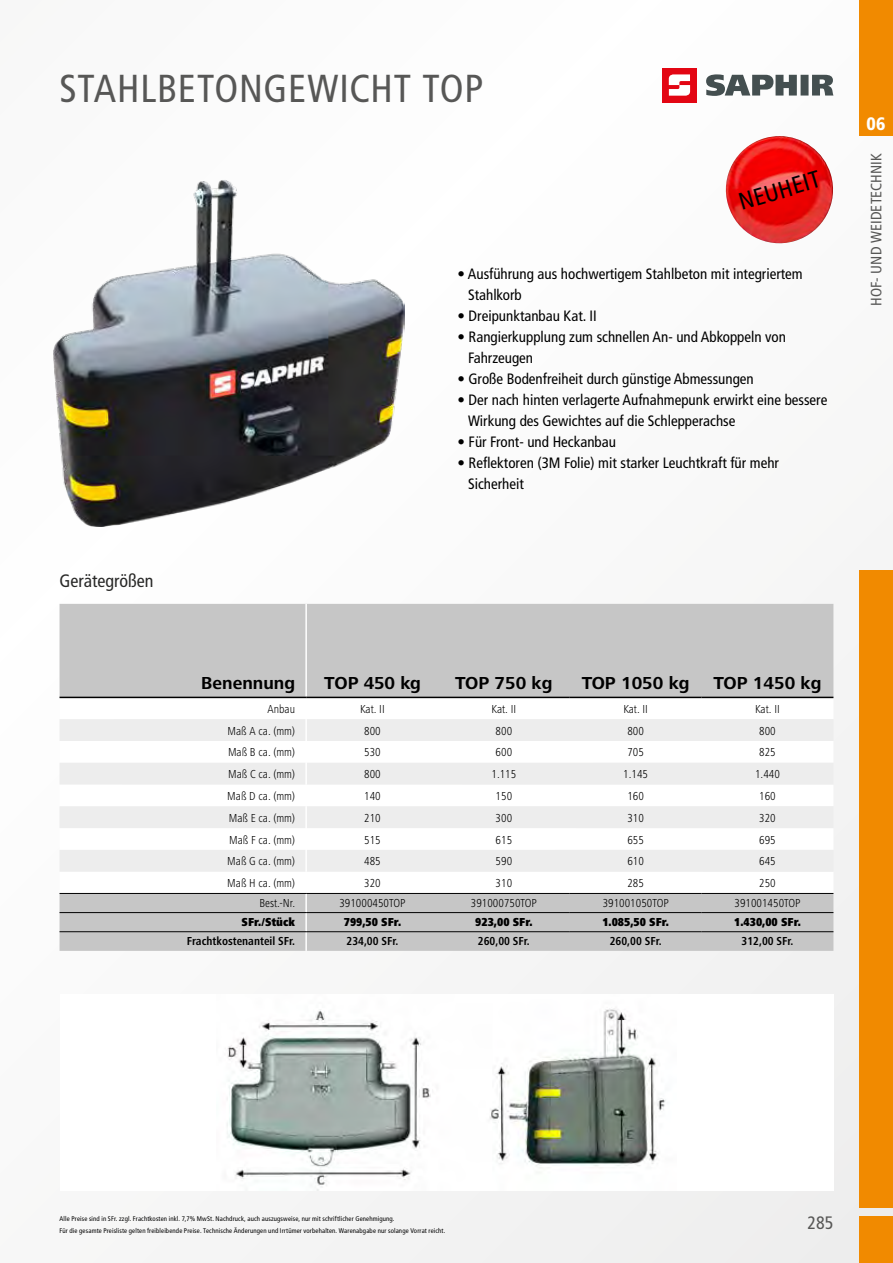
<style>
.page{position:relative;width:893px;height:1263px;background:#fbfbfb}
.page>*{position:absolute;margin:0;border:0;box-sizing:border-box;transform-origin:0 0}
.t1{font:condensed 39px "Frutiger LTCE";letter-spacing:.02em;color:#575756}
.t2{font:condensed 24px "Frutiger LTCE";color:#000}
.t3{font:700 18px "Frutiger Next LTCE";color:#000}
.t4{font:condensed 18px "Frutiger LTCE";color:#282827}
.t5{font:condensed 18px "Frutiger LTCE";color:#575756}
.t6{font:900 condensed 18px "Frutiger LTCE";color:#fff}
.t7{font:condensed 15px/21px "Frutiger LTCE";color:#000}
.t8{font:condensed 15px "Frutiger LTCE";letter-spacing:.01em;color:#575756}
.t9{font:300 condensed 12px "Frutiger Next LTCE";color:#000}
.t10{font:700 condensed 12px "Frutiger Next LTCE";color:#000}
.t11{font:900 condensed 12px "Frutiger Next LTCE";color:#000}
.t12{font:condensed 6.75px/12px "Frutiger LTCE";letter-spacing:.02em;color:#000}
</style>
<div class="page">
<div style="left:859px;top:570px;width:34px;height:638px;background:#f18a00"></div>
<div style="left:859px;top:1216px;width:34px;height:47px;background:#f18a00"></div>
<div style="left:859px;top:0;width:34px;height:136px;background:#f18a00"></div>
<svg style="left:706px;top:74px;width:127px;height:22px"></svg>
<div style="left:662px;top:68px;width:35px;height:34px;background:#e30613"></div>
<svg style="left:669px;top:74px;width:21px;height:22px"></svg>
<img style="left:53px;top:180px;width:352px;height:346px">
<div style="left:60px;top:604px;width:773px;height:93px;background:#c6c6c6"></div>
<svg style="left:60px;top:698px;width:773px;height:1px"></svg>
<div style="left:60px;top:719px;width:773px;height:22px;background:#ededed"></div>
<svg style="left:60px;top:763px;width:773px;height:109px;fill:#ededed"></svg>
<hr style="left:305px;top:604px;width:2px;height:93px;background:#fff">
<hr style="left:305px;top:698px;width:2px;height:21px;background:#fff">
<hr style="left:305px;top:719px;width:2px;height:22px;background:#fff">
<hr style="left:305px;top:741px;width:2px;height:22px;background:#fff">
<hr style="left:305px;top:763px;width:2px;height:21px;background:#fff">
<hr style="left:305px;top:784px;width:2px;height:22px;background:#fff">
<hr style="left:305px;top:806px;width:2px;height:22px;background:#fff">
<hr style="left:305px;top:828px;width:2px;height:22px;background:#fff">
<hr style="left:305px;top:850px;width:2px;height:22px;background:#fff">
<hr style="left:305px;top:872px;width:2px;height:21px;background:#fff">
<div style="left:60px;top:894px;width:773px;height:57px;background:#c6c6c6"></div>
<hr style="left:60px;top:893px;width:246px;height:1px;background:#000">
<hr style="left:306px;top:893px;width:132px;height:1px;background:#000">
<hr style="left:438px;top:893px;width:132px;height:1px;background:#000">
<hr style="left:570px;top:893px;width:132px;height:1px;background:#000">
<hr style="left:702px;top:893px;width:131px;height:1px;background:#000">
<hr style="left:60px;top:697px;width:246px;height:1px;background:#000">
<hr style="left:306px;top:697px;width:132px;height:1px;background:#000">
<hr style="left:438px;top:697px;width:132px;height:1px;background:#000">
<hr style="left:570px;top:697px;width:132px;height:1px;background:#000">
<hr style="left:702px;top:697px;width:131px;height:1px;background:#000">
<hr style="left:60px;top:912px;width:246px;height:1px;background:#000">
<hr style="left:306px;top:912px;width:132px;height:1px;background:#000">
<hr style="left:438px;top:912px;width:132px;height:1px;background:#000">
<hr style="left:570px;top:912px;width:132px;height:1px;background:#000">
<hr style="left:702px;top:912px;width:131px;height:1px;background:#000">
<hr style="left:60px;top:931px;width:246px;height:1px;background:#000">
<hr style="left:306px;top:931px;width:132px;height:1px;background:#000">
<hr style="left:438px;top:931px;width:132px;height:1px;background:#000">
<hr style="left:570px;top:931px;width:132px;height:1px;background:#000">
<hr style="left:702px;top:931px;width:131px;height:1px;background:#000">
<img style="left:725px;top:136px;width:108px;height:108px">
<div style="left:60px;top:995px;width:773px;height:196px;background:#fff"></div>
<img style="left:227px;top:1008px;width:439px;height:183px">
<h1 class="t1" style="left:60px;top:66px;width:425px">STAHLBETONGEWICHT TOP</h1>
<h2 class="t2" style="left:736px;top:188px;width:85px;rotate:-16deg">NEUHEIT</h2>
<p class="t4" style="left:60px;top:570px;width:95px">Gerätegrößen</p>
<p class="t7" style="left:468px;top:264px;width:336px;text-indent:-10px">• Ausführung aus hochwertigem Stahlbeton mit integriertem<br>Stahlkorb</p>
<p class="t7" style="left:458px;top:306px;width:141px">• Dreipunktanbau Kat. II</p>
<p class="t7" style="left:468px;top:327px;width:320px;text-indent:-10px">• Rangierkupplung zum schnellen An- und Abkoppeln von<br>Fahrzeugen</p>
<p class="t7" style="left:458px;top:369px;width:298px">• Große Bodenfreiheit durch günstige Abmessungen</p>
<p class="t7" style="left:468px;top:390px;width:361px;text-indent:-10px">• Der nach hinten verlagerte Aufnahmepunk erwirkt eine bessere<br>Wirkung des Gewichtes auf die Schlepperachse</p>
<p class="t7" style="left:458px;top:432px;width:160px">• Für Front- und Heckanbau</p>
<p class="t7" style="left:468px;top:453px;width:312px;text-indent:-10px">• Reflektoren (3M Folie) mit starker Leuchtkraft für mehr<br>Sicherheit</p>
<p class="t3" style="left:201px;top:673px;width:95px">Benennung</p>
<p class="t3" style="left:324px;top:673px;width:98px">TOP 450 kg</p>
<p class="t3" style="left:455px;top:673px;width:99px">TOP 750 kg</p>
<p class="t3" style="left:582px;top:673px;width:109px">TOP 1050 kg</p>
<p class="t3" style="left:714px;top:673px;width:109px">TOP 1450 kg</p>
<p class="t9" style="left:268px;top:702px;width:29px">Anbau</p>
<p class="t9" style="left:360px;top:702px;width:26px">Kat. II</p>
<p class="t9" style="left:492px;top:702px;width:26px">Kat. II</p>
<p class="t9" style="left:623px;top:702px;width:26px">Kat. II</p>
<p class="t9" style="left:755px;top:702px;width:26px">Kat. II</p>
<p class="t9" style="left:228px;top:724px;width:69px">Maß A ca. (mm)</p>
<p class="t9" style="left:364px;top:724px;width:18px">800</p>
<p class="t9" style="left:496px;top:724px;width:18px">800</p>
<p class="t9" style="left:627px;top:724px;width:18px">800</p>
<p class="t9" style="left:759px;top:724px;width:18px">800</p>
<p class="t9" style="left:228px;top:746px;width:69px">Maß B ca. (mm)</p>
<p class="t9" style="left:364px;top:746px;width:18px">530</p>
<p class="t9" style="left:496px;top:746px;width:18px">600</p>
<p class="t9" style="left:627px;top:746px;width:18px">705</p>
<p class="t9" style="left:759px;top:746px;width:18px">825</p>
<p class="t9" style="left:228px;top:767px;width:68px">Maß C ca. (mm)</p>
<p class="t9" style="left:364px;top:767px;width:18px">800</p>
<p class="t9" style="left:491px;top:767px;width:26px">1.115</p>
<p class="t9" style="left:623px;top:767px;width:26px">1.145</p>
<p class="t9" style="left:755px;top:767px;width:26px">1.440</p>
<p class="t9" style="left:227px;top:789px;width:69px">Maß D ca. (mm)</p>
<p class="t9" style="left:364px;top:789px;width:18px">140</p>
<p class="t9" style="left:496px;top:789px;width:18px">150</p>
<p class="t9" style="left:627px;top:789px;width:18px">160</p>
<p class="t9" style="left:759px;top:789px;width:18px">160</p>
<p class="t9" style="left:229px;top:811px;width:68px">Maß E ca. (mm)</p>
<p class="t9" style="left:364px;top:811px;width:18px">210</p>
<p class="t9" style="left:496px;top:811px;width:18px">300</p>
<p class="t9" style="left:627px;top:811px;width:18px">310</p>
<p class="t9" style="left:759px;top:811px;width:18px">320</p>
<p class="t9" style="left:229px;top:833px;width:68px">Maß F ca. (mm)</p>
<p class="t9" style="left:364px;top:833px;width:18px">515</p>
<p class="t9" style="left:496px;top:833px;width:18px">615</p>
<p class="t9" style="left:627px;top:833px;width:18px">655</p>
<p class="t9" style="left:759px;top:833px;width:18px">695</p>
<p class="t9" style="left:227px;top:854px;width:69px">Maß G ca. (mm)</p>
<p class="t9" style="left:364px;top:854px;width:18px">485</p>
<p class="t9" style="left:496px;top:854px;width:18px">590</p>
<p class="t9" style="left:627px;top:854px;width:18px">610</p>
<p class="t9" style="left:759px;top:854px;width:18px">645</p>
<p class="t9" style="left:227px;top:876px;width:69px">Maß H ca. (mm)</p>
<p class="t9" style="left:364px;top:876px;width:18px">320</p>
<p class="t9" style="left:496px;top:876px;width:18px">310</p>
<p class="t9" style="left:627px;top:876px;width:18px">285</p>
<p class="t9" style="left:759px;top:876px;width:18px">250</p>
<p class="t9" style="left:259px;top:896px;width:37px">Best.-Nr.</p>
<p class="t9" style="left:339px;top:896px;width:68px">391000450TOP</p>
<p class="t9" style="left:471px;top:896px;width:68px">391000750TOP</p>
<p class="t9" style="left:603px;top:896px;width:68px">391001050TOP</p>
<p class="t9" style="left:734px;top:896px;width:68px">391001450TOP</p>
<p class="t11" style="left:242px;top:915px;width:55px">SFr./Stück</p>
<p class="t11" style="left:344px;top:915px;width:59px">799,50 SFr.</p>
<p class="t11" style="left:475px;top:915px;width:59px">923,00 SFr.</p>
<p class="t11" style="left:602px;top:915px;width:68px">1.085,50 SFr.</p>
<p class="t11" style="left:734px;top:915px;width:68px">1.430,00 SFr.</p>
<p class="t10" style="left:187px;top:934px;width:110px">Frachtkostenanteil SFr.</p>
<p class="t10" style="left:346px;top:934px;width:53px">234,00 SFr.</p>
<p class="t10" style="left:478px;top:934px;width:53px">260,00 SFr.</p>
<p class="t10" style="left:610px;top:934px;width:53px">260,00 SFr.</p>
<p class="t10" style="left:742px;top:934px;width:53px">312,00 SFr.</p>
<p class="t6" style="left:866px;top:113px;width:21px">06</p>
<p class="t8" style="left:868px;top:306px;width:155px;rotate:-90deg">HOF- UND WEIDETECHNIK</p>
<p class="t12" style="left:60px;top:1213px;width:387px">Alle Preise sind in SFr. zzgl. Frachtkosten inkl. 7,7% MwSt. Nachdruck, auch auszugsweise, nur mit schriftlicher Genehmigung.<br>Für die gesamte Preisliste gelten freibleibende Preise. Technische Änderungen und Irrtümer vorbehalten. Warenabgabe nur solange Vorrat reicht.</p>
<p class="t5" style="left:808px;top:1212px;width:27px">285</p>
</div>
